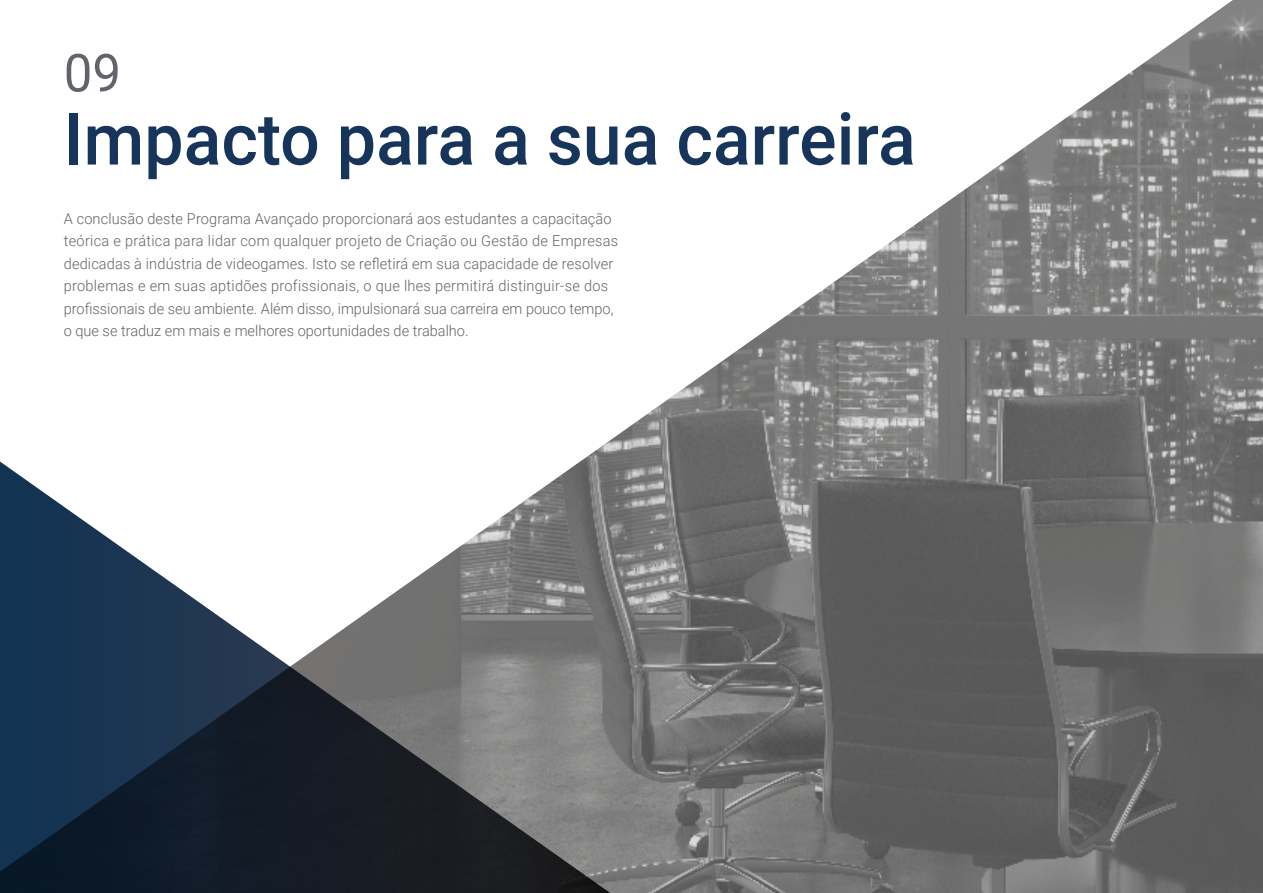
<style>
.page{position:relative;width:1263px;height:893px;background:#fff}
.page>*{position:absolute;margin:0;border:0;box-sizing:border-box;transform-origin:0 0}
.t1{font:500 72px "Roboto";color:#17355b}
.t2{font:52.5px "Roboto";color:#61646a}
.t3{font:300 15px/22.5px "Roboto";letter-spacing:.01em;color:#61646a}
</style>
<div class="page">
<img style="left:602px;top:0;width:661px;height:893px">
<svg style="left:0;top:446px;width:640px;height:447px"></svg>
<h2 class="t2" style="left:64px;top:36px;width:59px">09</h2>
<h1 class="t1" style="left:64px;top:89px;width:853px">Impacto para a sua carreira</h1>
<p class="t3" style="left:64px;top:207px;width:556px">A conclusão deste Programa Avançado proporcionará aos estudantes a capacitação teórica e prática para lidar com qualquer projeto de Criação ou Gestão de Empresas dedicadas à indústria de videogames. Isto se refletirá em sua capacidade de resolver problemas e em suas aptidões profissionais, o que lhes permitirá distinguir-se dos profissionais de seu ambiente. Além disso, impulsionará sua carreira em pouco tempo, o que se traduz em mais e melhores oportunidades de trabalho.</p>
</div>
